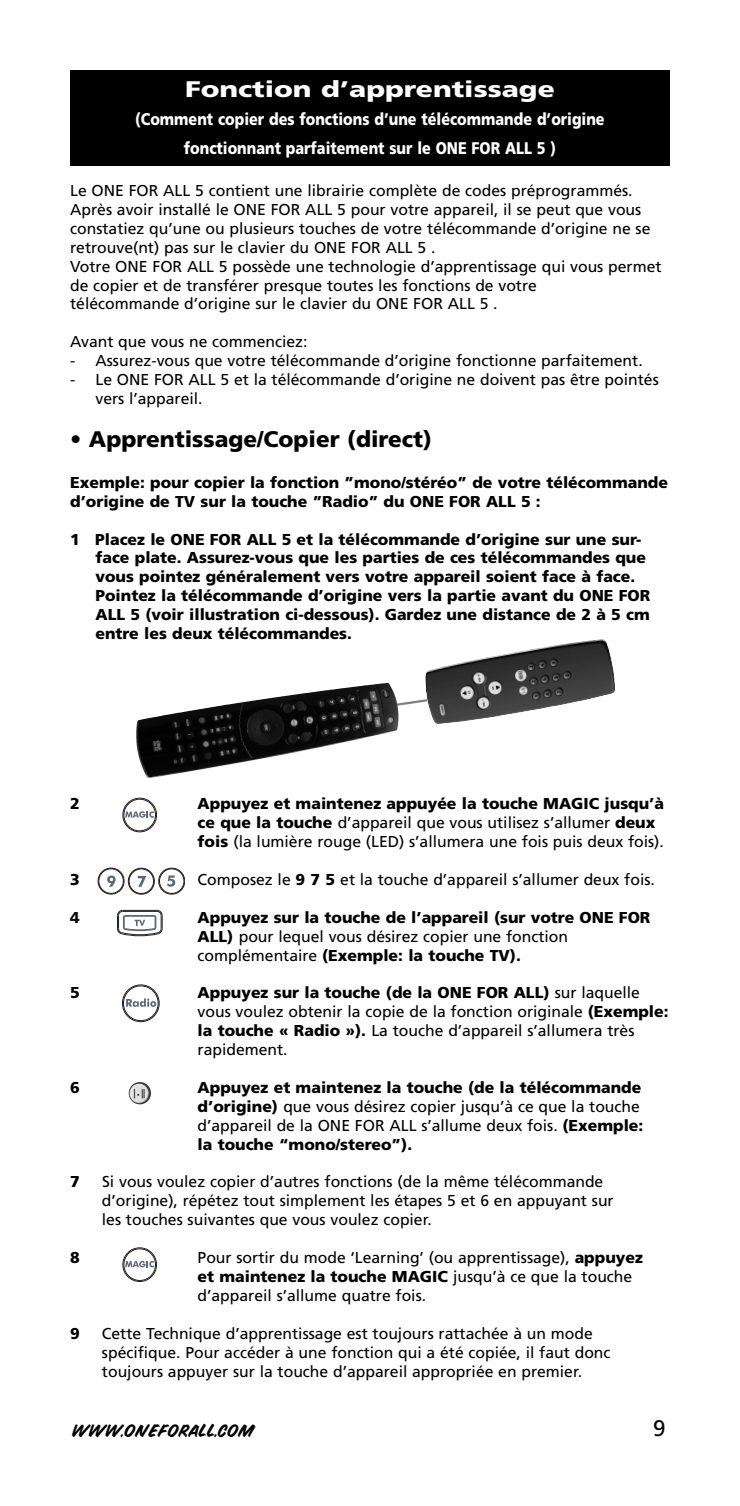
<style>
.page{position:relative;width:740px;height:1506px;background:#fff}
.page>*{position:absolute;margin:0;border:0;box-sizing:border-box;transform-origin:0 0}
.t1{font:900 22.5px "Frutiger";color:#000}
.t2{font:900 22.5px "Frutiger";color:#fff;scale:1.25 1}
.t3{font:22.5px "Frutiger";color:#000}
.t4{font:900 16.88px/29.2px "Frutiger";color:#fff;text-align:center;scale:.85 1}
.t5{font:15.75px/18.9px "Frutiger";color:#000}
.t6{font:900 15.75px/18.9px "Frutiger";color:#000}
.t7{font:13.5px "Snyder Speed";letter-spacing:.035em;color:#000}
.s1{font-weight:900}
.s2{font-weight:400}
</style>
<div class="page">
<div style="left:124px;top:799px;width:32px;height:32px;border:1px solid #231f20;border-radius:50%"></div>
<div style="left:123px;top:798px;width:34px;height:34px;border:1px solid #231f20;border-radius:50%"></div>
<svg style="left:125px;top:811px;width:29px;height:6px"></svg>
<div style="left:124px;top:1248px;width:32px;height:32px;border:1px solid #231f20;border-radius:50%"></div>
<div style="left:123px;top:1247px;width:34px;height:34px;border:1px solid #231f20;border-radius:50%"></div>
<svg style="left:125px;top:1260px;width:29px;height:7px"></svg>
<div style="left:123px;top:985px;width:35px;height:35px;border:1px solid #231f20;border-radius:50%"></div>
<div style="left:122px;top:984px;width:37px;height:37px;border:1px solid #231f20;border-radius:50%"></div>
<svg style="left:126px;top:998px;width:30px;height:8px"></svg>
<div style="left:159px;top:868px;width:25px;height:25px;border:1px solid #231f20;border-radius:50%"></div>
<div style="left:129px;top:868px;width:25px;height:25px;border:1px solid #231f20;border-radius:50%"></div>
<div style="left:159px;top:868px;width:26px;height:26px;border:1px solid #231f20;border-radius:50%"></div>
<div style="left:128px;top:868px;width:26px;height:26px;border:1px solid #231f20;border-radius:50%"></div>
<svg style="left:138px;top:875px;width:8px;height:11px"></svg>
<svg style="left:167px;top:875px;width:8px;height:11px"></svg>
<div style="left:99px;top:868px;width:24px;height:25px;border:1px solid #231f20;border-radius:50%"></div>
<div style="left:98px;top:867px;width:26px;height:27px;border:1px solid #231f20;border-radius:50%"></div>
<svg style="left:107px;top:875px;width:9px;height:11px"></svg>
<svg style="left:117px;top:909px;width:46px;height:27px"></svg>
<img style="left:425px;top:639px;width:190px;height:85px">
<svg style="left:394px;top:697px;width:36px;height:10px"></svg>
<img style="left:136px;top:708px;width:66px;height:68px">
<div style="left:70px;top:70px;width:600px;height:96px;background:#000"></div>
<img style="left:129px;top:1081px;width:22px;height:23px;border-radius:50%">
<h1 class="t2" style="left:185px;top:80px;width:297px">Fonction d’apprentissage</h1>
<p class="t4" style="left:135px;top:105px;width:554px">(Comment copier des fonctions d’une télécommande d’origine fonctionnant parfaitement sur le ONE FOR ALL 5 )</p>
<p class="t5" style="left:70px;top:182px;width:593px">Le ONE FOR ALL 5 contient une librairie complète de codes préprogrammés.<br>Après avoir installé le ONE FOR ALL 5 pour votre appareil, il se peut que vous constatiez qu’une ou plusieurs touches de votre télécommande d’origine ne se retrouve(nt) pas sur le clavier du ONE FOR ALL 5 .<br>Votre ONE FOR ALL 5 possède une technologie d’apprentissage qui vous permet de copier et de transférer presque toutes les fonctions de votre<br>télécommande d’origine sur le clavier du ONE FOR ALL 5 .</p>
<p class="t5" style="left:70px;top:333px;width:239px">Avant que vous ne commenciez:</p>
<p class="t5" style="left:70px;top:352px;width:574px">- Assurez-vous que votre télécommande d’origine fonctionne parfaitement.</p>
<p class="t5" style="left:95px;top:371px;width:565px;text-indent:-25px">- Le ONE FOR ALL 5 et la télécommande d’origine ne doivent pas être pointés vers l’appareil.</p>
<h1 class="t1" style="left:70px;top:430px;width:363px">• Apprentissage/Copier (direct)</h1>
<p class="t6" style="left:70px;top:474px;width:599px">Exemple: pour copier la fonction ”mono/stéréo” de votre télécommande d’origine de TV sur la touche ”Radio” du ONE FOR ALL 5 :</p>
<p class="t6" style="left:95px;top:531px;width:556px;text-indent:-25px">1 Placez le ONE FOR ALL 5 et la télécommande d’origine sur une sur&shy;face plate. Assurez-vous que les parties de ces télécommandes que vous pointez généralement vers votre appareil soient face à face.<br>Pointez la télécommande d’origine vers la partie avant du ONE FOR ALL 5 (voir illustration ci-dessous). Gardez une distance de 2 à 5 cm entre les deux télécommandes.</p>
<p class="t6" style="left:70px;top:795px;width:11px">2</p>
<p class="t5" style="left:198px;top:795px;width:468px"><span class="s1">Appuyez et maintenez appuyée la touche MAGIC jusqu’à ce que la touche</span> d’appareil que vous utilisez s’allumer <span class="s1">deux fois</span> (la lumière rouge (LED) s’allumera une fois puis deux fois).</p>
<p class="t6" style="left:70px;top:871px;width:11px">3</p>
<p class="t5" style="left:198px;top:871px;width:459px">Composez le <span class="s1">9 7 5</span> et la touche d’appareil s’allumer deux fois.</p>
<p class="t6" style="left:70px;top:909px;width:11px">4</p>
<p class="t6" style="left:198px;top:909px;width:454px">Appuyez sur la touche de l’appareil (sur votre ONE FOR<br>ALL) <span class="s2">pour lequel vous désirez copier une fonction complémentaire</span> (Exemple: la touche TV).</p>
<p class="t6" style="left:70px;top:984px;width:11px">5</p>
<p class="t5" style="left:198px;top:984px;width:472px"><span class="s1">Appuyez sur la touche (de la ONE FOR ALL)</span> sur laquelle vous voulez obtenir la copie de la fonction originale <span class="s1">(Exemple: la touche « Radio »).</span> La touche d’appareil s’allumera très rapidement.</p>
<p class="t6" style="left:70px;top:1079px;width:11px">6</p>
<p class="t6" style="left:198px;top:1079px;width:447px">Appuyez et maintenez la touche (de la télécommande d’origine) <span class="s2">que vous désirez copier jusqu’à ce que la touche d’appareil de la ONE FOR ALL s’allume deux fois.</span> (Exemple: la touche “mono/stereo”).</p>
<p class="t6" style="left:70px;top:1173px;width:11px">7</p>
<p class="t5" style="left:102px;top:1173px;width:513px">Si vous voulez copier d’autres fonctions (de la même télécommande d’origine), répétez tout simplement les étapes 5 et 6 en appuyant sur les touches suivantes que vous voulez copier.</p>
<p class="t6" style="left:70px;top:1249px;width:11px">8</p>
<p class="t5" style="left:198px;top:1249px;width:447px">Pour sortir du mode ‘Learning’ (ou apprentissage), <span class="s1">appuyez et maintenez la touche MAGIC</span> jusqu’à ce que la touche d’appareil s’allume quatre fois.</p>
<p class="t6" style="left:70px;top:1324px;width:11px">9</p>
<p class="t5" style="left:102px;top:1324px;width:510px">Cette Technique d’apprentissage est toujours rattachée à un mode spécifique. Pour accéder à une fonction qui a été copiée, il faut donc toujours appuyer sur la touche d’appareil appropriée en premier.</p>
<p class="t7" style="left:72px;top:1422px;width:184px">WWW.ONEFORALL.COM</p>
<h1 class="t3" style="left:653px;top:1418px;width:14px">9</h1>
</div>
